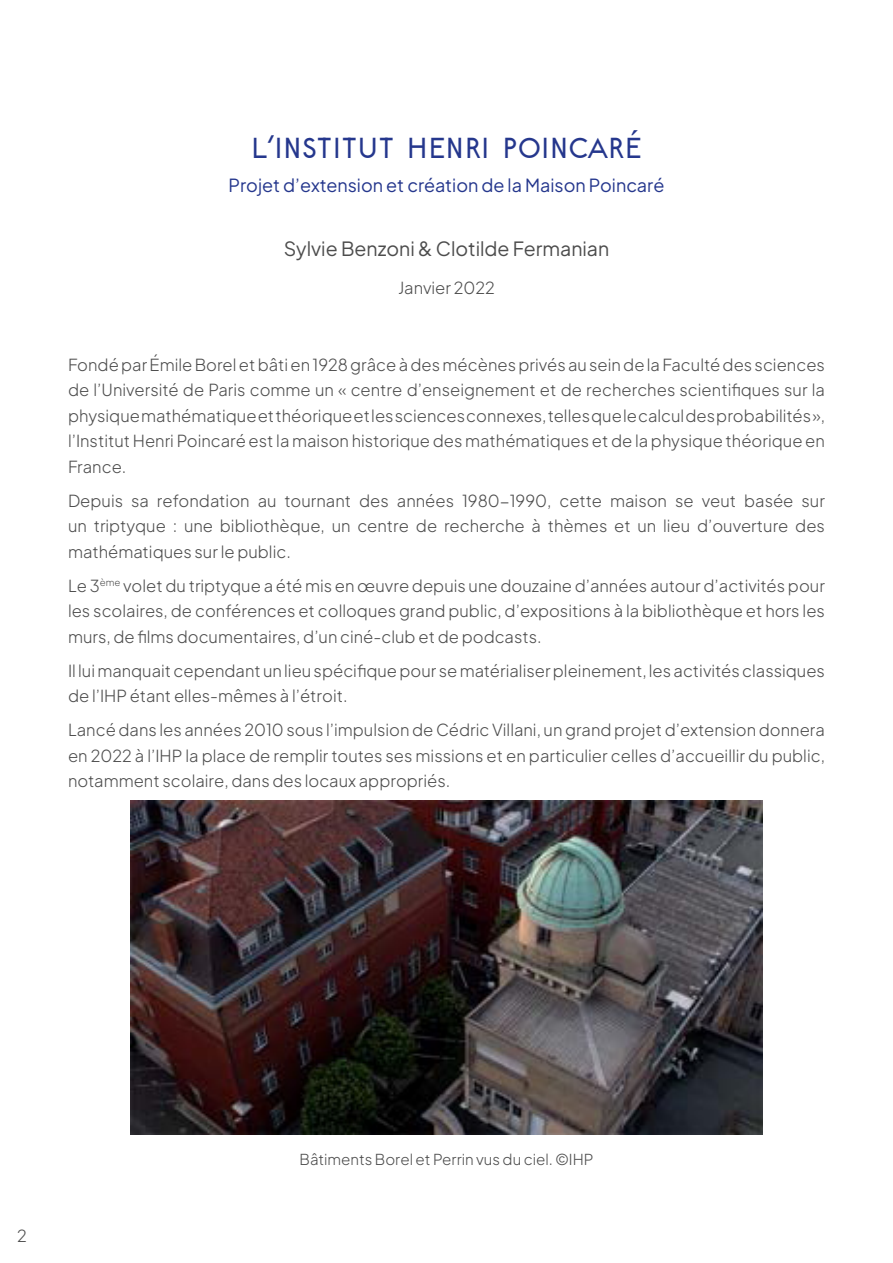
<style>
.page{position:relative;width:893px;height:1263px;background:#fff}
.page>*{position:absolute;margin:0;border:0;box-sizing:border-box;transform-origin:0 0}
.t1{font:40.5px "Poincare";color:#25378d}
.t2{font:19.5px "Plus Jakarta Sans";color:#4d4d4d}
.t3{font:18px "Plus Jakarta Sans";color:#25378d}
.t4{font:300 16.5px/25.5px "Plus Jakarta Sans";color:#4d4d4d;text-align:justify}
.t5{font:300 15px "Plus Jakarta Sans";color:#4d4d4d}
</style>
<div class="page">
<img style="left:130px;top:800px;width:633px;height:335px">
<h1 class="t1" style="left:251px;top:130px;width:392px">L’institut henri Poincaré</h1>
<p class="t3" style="left:229px;top:171px;width:437px">Projet d’extension et création de la Maison Poincaré</p>
<p class="t2" style="left:284px;top:233px;width:327px">Sylvie Benzoni &amp; Clotilde Fermanian</p>
<p class="t4" style="left:398px;top:274px;width:98px">Janvier 2022</p>
<p class="t4" style="left:68px;top:350px;width:758px">Fondé par Émile Borel et bâti en 1928 grâce à des mécènes privés au sein de la Faculté des sciences de l’Université de Paris comme un « centre d’enseignement et de recherches scientifiques sur la physique mathématique et théorique et les sciences connexes, telles que le calcul des probabilités », l’Institut Henri Poincaré est la maison historique des mathématiques et de la physique théorique en France.</p>
<p class="t4" style="left:68px;top:486px;width:758px">Depuis sa refondation au tournant des années 1980-1990, cette maison se veut basée sur un triptyque : une bibliothèque, un centre de recherche à thèmes et un lieu d’ouverture des mathématiques sur le public.</p>
<p class="t4" style="left:68px;top:571px;width:758px">Le 3<sup>ème</sup> volet du triptyque a été mis en œuvre depuis une douzaine d’années autour d’activités pour les scolaires, de conférences et colloques grand public, d’expositions à la bibliothèque et hors les murs, de films documentaires, d’un ciné-club et de podcasts.</p>
<p class="t4" style="left:68px;top:656px;width:758px">Il lui manquait cependant un lieu spécifique pour se matérialiser pleinement, les activités classiques de l’IHP étant elles-mêmes à l’étroit.</p>
<p class="t4" style="left:68px;top:716px;width:758px">Lancé dans les années 2010 sous l’impulsion de Cédric Villani, un grand projet d’extension donnera en 2022 à l’IHP la place de remplir toutes ses missions et en particulier celles d’accueillir du public, notamment scolaire, dans des locaux appropriés.</p>
<p class="t4" style="left:17px;top:1221px;width:11px">2</p>
<p class="t5" style="left:300px;top:1147px;width:295px">Bâtiments Borel et Perrin vus du ciel. ©IHP</p>
</div>
